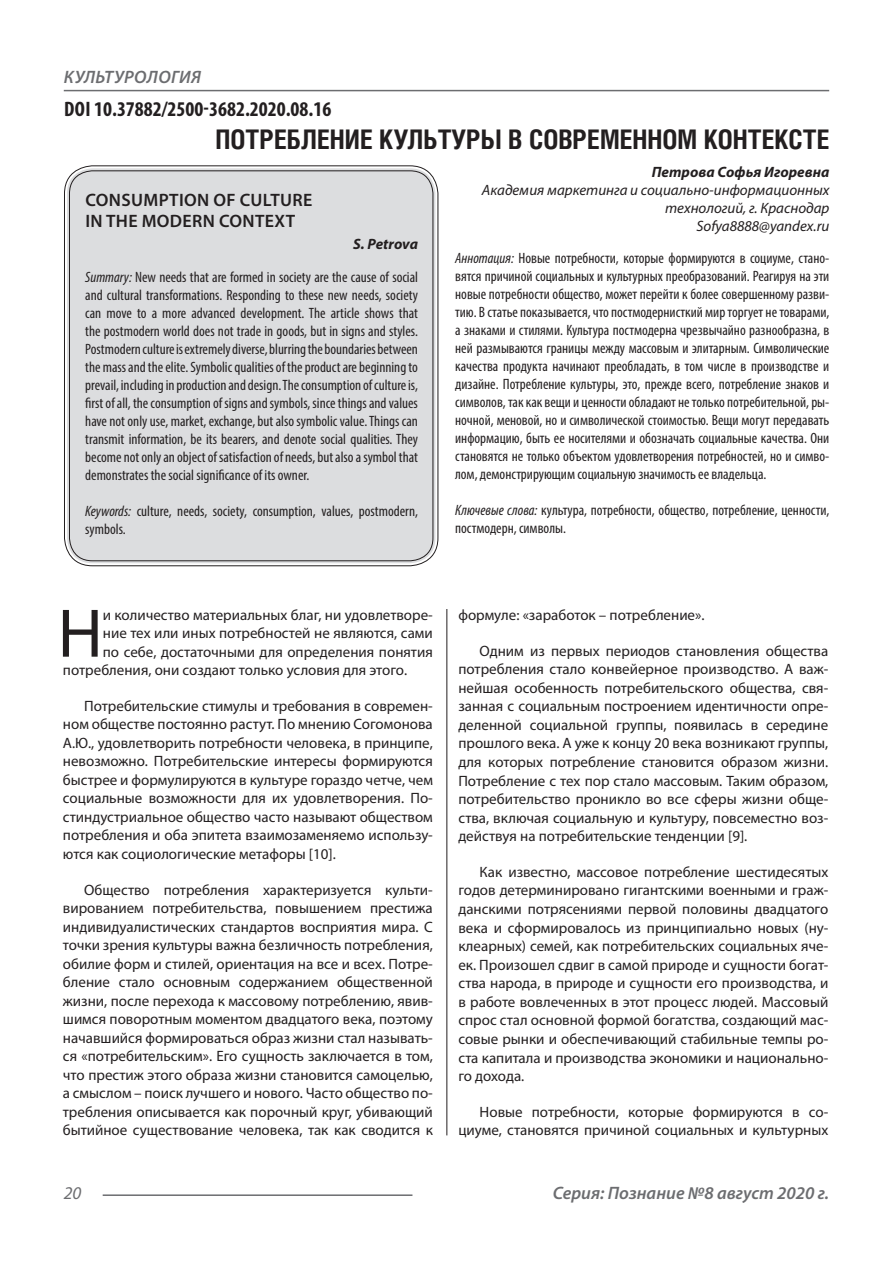
<style>
.page{position:relative;width:893px;height:1263px;background:#fff}
.page>*{position:absolute;margin:0;border:0;box-sizing:border-box;transform-origin:0 0}
.Статья_текст_первый{font:69.3px "Myriad Pro";color:#231f20}
.Статья_название{font:700 27px "Helios Cond C";color:#231f20}
.ДОИ{font:700 condensed 21px "Myriad Pro";color:#231f20}
.Статья_название_англ{font:600 18px/21.6px "Myriad Pro";letter-spacing:.02em;color:#231f20}
.t1{font:italic 600 18px "Myriad Pro";color:#6c6d70}
.t2{font:italic 600 18px "Myriad Pro";letter-spacing:.02em;color:#6c6d70}
.t3{font:italic 18px "Myriad Pro";color:#6c6d70}
.Статья_текст{font:15px/18.6px "Myriad Pro";color:#231f20;text-align:justify}
.Статья_аннотация_тек{font:condensed 15px/18px "Myriad Pro";color:#231f20;text-align:justify}
.Статья_аннотация_анг{font:condensed 15px/18px "Myriad Pro";color:#231f20;text-align:justify}
.Статья_текст_первый-2{font:15px "Myriad Pro";color:#231f20}
.Статья_автор_инфо{font:italic 15px/18px "Myriad Pro";color:#231f20;text-align:right}
.Статья_автор_инфо-2{font:italic 700 15px "Myriad Pro";color:#231f20}
.Статья_автор_англ{font:italic 700 15px "Myriad Pro";letter-spacing:-.005em;color:#231f20}
.s1{font-style:italic}
</style>
<div class="page">
<hr style="left:446px;top:128px;width:1px;height:1007px;background:#231f20">
<hr style="left:103px;top:1194px;width:309px;height:2px;background:#6c6d70">
<hr style="left:64px;top:90px;width:765px;height:1px;background:#6c6d70">
<div style="left:443px;top:127px;width:11px;height:482px;background:#fff"></div>
<div style="left:67px;top:168px;width:368px;height:395px;background:#dcdddf;border-radius:26px"></div>
<p class="t2" style="left:64px;top:66px;width:139px">КУЛЬТУРОЛОГИЯ</p>
<p class="ДОИ" style="left:64px;top:95px;width:269px">DOI 10.37882/2500-3682.2020.08.16</p>
<p class="Статья_название" style="left:216px;top:124px;width:615px">ПОТРЕБЛЕНИЕ КУЛЬТУРЫ В СОВРЕМЕННОМ КОНТЕКСТЕ</p>
<p class="Статья_автор_инфо-2" style="left:652px;top:162px;width:179px">Петрова Софья Игоревна</p>
<p class="Статья_автор_инфо" style="left:482px;top:180px;width:349px">Академия маркетинга и социально-информационных технологий, г. Краснодар</p>
<p class="Статья_автор_инфо" style="left:696px;top:216px;width:135px">Sofya8888@yandex.ru</p>
<p class="Статья_аннотация_тек" style="left:455px;top:249px;width:376px"><span class="s1">Аннотация:</span> Новые потребности, которые формируются в социуме, стано&shy;вятся причиной социальных и культурных преобразований. Реагируя на эти новые потребности общество, может перейти к более совершенному разви&shy;тию. В статье показывается, что постмодернисткий мир торгует не товарами, а знаками и стилями. Культура постмодерна чрезвычайно разнообразна, в ней размываются границы между массовым и элитарным. Символические качества продукта начинают преобладать, в том числе в производстве и дизайне. Потребление культуры, это, прежде всего, потребление знаков и символов, так как вещи и ценности обладают не только потребительной, ры&shy;ночной, меновой, но и символической стоимостью. Вещи могут передавать информацию, быть ее носителями и обозначать социальные качества. Они становятся не только объектом удовлетворения потребностей, но и симво&shy;лом, демонстрирующим социальную значимость ее владельца.</p>
<p class="Статья_аннотация_тек" style="left:455px;top:501px;width:376px"><span class="s1">Ключевые слова:</span> культура, потребности, общество, потребление, ценности, постмодерн, символы.</p>
<p class="Статья_название_англ" style="left:85px;top:189px;width:229px">CONSUMPTION OF CULTURE<br>IN THE MODERN CONTEXT</p>
<p class="Статья_автор_англ" style="left:353px;top:235px;width:66px">S. Petrova</p>
<p class="Статья_аннотация_анг" style="left:85px;top:268px;width:334px"><span class="s1">Summary:</span> New needs that are formed in society are the cause of social and cultural transformations. Responding to these new needs, society can move to a more advanced development. The article shows that the postmodern world does not trade in goods, but in signs and styles.<br>Postmodern culture is extremely diverse, blurring the boundaries between the mass and the elite. Symbolic qualities of the product are beginning to prevail, including in production and design. The consumption of culture is, first of all, the consumption of signs and symbols, since things and values have not only use, market, exchange, but also symbolic value. Things can transmit information, be its bearers, and denote social qualities. They become not only an object of satisfaction of needs, but also a symbol that demonstrates the social significance of its owner.</p>
<p class="Статья_аннотация_анг" style="left:85px;top:502px;width:334px"><span class="s1">Keywords:</span> culture, needs, society, consumption, values, postmodern, symbols.</p>
<p class="Статья_текст_первый" style="left:58px;top:591px;width:47px">Н</p>
<p class="Статья_текст_первый-2" style="left:103px;top:606px;width:331px">и количество материальных благ, ни удовлетворе-</p>
<p class="Статья_текст_первый-2" style="left:103px;top:624px;width:332px">ние тех или иных потребностей не являются, сами</p>
<p class="Статья_текст_первый-2" style="left:103px;top:642px;width:331px">по себе, достаточными для определения понятия</p>
<p class="Статья_текст_первый-2" style="left:63px;top:661px;width:346px">потребления, они создают только условия для этого.</p>
<p class="Статья_текст" style="left:63px;top:696px;width:371px;text-indent:21px">Потребительские стимулы и требования в современ&shy;ном обществе постоянно растут. По мнению Согомонова А.Ю., удовлетворить потребности человека, в принципе, невозможно. Потребительские интересы формируются быстрее и формулируются в культуре гораздо четче, чем социальные возможности для их удовлетворения. По&shy;стиндустриальное общество часто называют обществом потребления и оба эпитета взаимозаменяемо использу&shy;ются как социологические метафоры [10].</p>
<p class="Статья_текст" style="left:63px;top:880px;width:371px;text-indent:21px">Общество потребления характеризуется культи&shy;вированием потребительства, повышением престижа индивидуалистических стандартов восприятия мира. С точки зрения культуры важна безличность потребления, обилие форм и стилей, ориентация на все и всех. Потре&shy;бление стало основным содержанием общественной жизни, после перехода к массовому потреблению, явив&shy;шимся поворотным моментом двадцатого века, поэтому начавшийся формироваться образ жизни стал называть&shy;ся «потребительским». Его сущность заключается в том, что престиж этого образа жизни становится самоцелью, а смыслом – поиск лучшего и нового. Часто общество по&shy;требления описывается как порочный круг, убивающий бытийное существование человека, так как сводится к</p>
<p class="Статья_текст" style="left:458px;top:605px;width:248px">формуле: «заработок – потребление».</p>
<p class="Статья_текст" style="left:458px;top:641px;width:371px;text-indent:21px">Одним из первых периодов становления общества потребления стало конвейерное производство. А важ&shy;нейшая особенность потребительского общества, свя&shy;занная с социальным построением идентичности опре&shy;деленной социальной группы, появилась в середине прошлого века. А уже к концу 20 века возникают группы, для которых потребление становится образом жизни.<br>Потребление с тех пор стало массовым. Таким образом, потребительство проникло во все сферы жизни обще&shy;ства, включая социальную и культуру, повсеместно воз&shy;действуя на потребительские тенденции [9].</p>
<p class="Статья_текст" style="left:458px;top:862px;width:371px;text-indent:21px">Как известно, массовое потребление шестидесятых годов детерминировано гигантскими военными и граж&shy;данскими потрясениями первой половины двадцатого века и сформировалось из принципиально новых (ну&shy;клеарных) семей, как потребительских социальных яче&shy;ек. Произошел сдвиг в самой природе и сущности богат&shy;ства народа, в природе и сущности его производства, и в работе вовлеченных в этот процесс людей. Массовый спрос стал основной формой богатства, создающий мас&shy;совые рынки и обеспечивающий стабильные темпы ро&shy;ста капитала и производства экономики и национально&shy;го дохода.</p>
<p class="Статья_текст" style="left:458px;top:1102px;width:371px;text-align:right">Новые потребности, которые формируются в со&shy;циуме, становятся причиной социальных и культурных</p>
<p class="t3" style="left:64px;top:1182px;width:19px">20</p>
<p class="t1" style="left:553px;top:1182px;width:278px">Серия: Познание №8 август 2020 г.</p>
</div>
